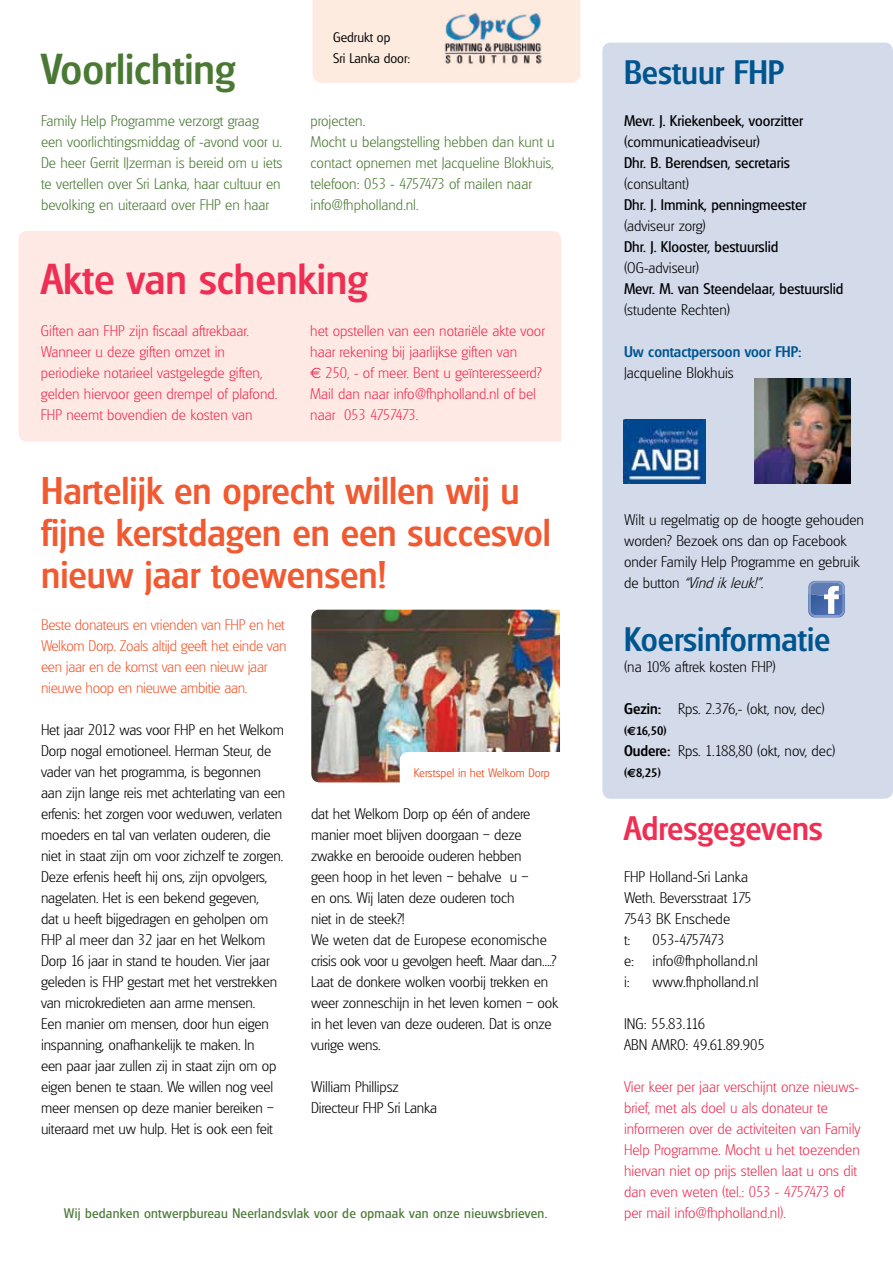
<style>
.page{position:relative;width:893px;height:1263px;background:#fff}
.page>*{position:absolute;margin:0;border:0;box-sizing:border-box;transform-origin:0 0}
.t1{font:500 42px "Glasgow";color:#ee2f53}
.t2{font:500 42px "Glasgow";color:#4a7934}
.t3{font:500 37.5px/42px "Glasgow";color:#f15a31}
.t4{font:500 33px "Glasgow";color:#00558f}
.t5{font:500 33px "Glasgow";color:#ee2f53}
.t6{font:200 15px/21px "Glasgow";letter-spacing:-.01em;color:#000}
.t7{font:200 15px/21px "Glasgow";color:#ee2f53}
.t8{font:200 15px/21px "Glasgow";color:#4a7934}
.t9{font:15px "Glasgow";color:#000}
.t10{font:200 15px/21px "Glasgow";letter-spacing:-.02em;color:#f15a31}
.t11{font:500 15px "Glasgow";color:#00558f}
.t12{font:300 15px "Glasgow";color:#000}
.t13{font:13.5px "Glasgow";letter-spacing:.02em;color:#4a7934}
.t14{font:300 13.5px/21px "Glasgow";color:#000}
.t15{font:300 12px "Glasgow";color:#f15a31}
.t16{font:500 12px "Glasgow";color:#000}
.s1{font-family:"Euro Sans";font-weight:400}
.s2{font-style:italic}
.s3{font-weight:500}
.s4{font-family:"Euro Sans";font-weight:700}
</style>
<div class="page">
<div style="left:602px;top:43px;width:291px;height:756px;background:#d3dbeb;border-radius:8px"></div>
<img style="left:754px;top:378px;width:96px;height:105px">
<img style="left:624px;top:420px;width:82px;height:63px">
<svg style="left:808px;top:581px;width:37px;height:36px"></svg>
<div style="left:18px;top:231px;width:543px;height:210px;background:#fee9e4"></div>
<div style="left:313px;top:0;width:267px;height:83px;background:#feebe0"></div>
<img style="left:434px;top:10px;width:113px;height:58px">
<img style="left:311px;top:610px;width:249px;height:172px">
<svg style="left:400px;top:752px;width:160px;height:30px"></svg>
<h1 class="t2" style="left:41px;top:44px;width:196px">Voorlichting</h1>
<p class="t14" style="left:333px;top:27px;width:79px">Gedrukt op<br>Sri Lanka door:</p>
<p class="t8" style="left:41px;top:110px;width:243px">Family Help Programme verzorgt graag een voorlichtingsmiddag of -avond voor u.<br>De heer Gerrit IJzerman is bereid om u iets te vertellen over Sri Lanka, haar cultuur en bevolking en uiteraard over FHP en haar</p>
<p class="t8" style="left:311px;top:110px;width:246px">projecten.<br>Mocht u belangstelling hebben dan kunt u contact opnemen met Jacqueline Blokhuis, telefoon: 053 - 4757473 of mailen naar info@fhpholland.nl.</p>
<h1 class="t1" style="left:41px;top:254px;width:328px">Akte van schenking</h1>
<p class="t7" style="left:41px;top:320px;width:238px">Giften aan FHP zijn fiscaal aftrekbaar.<br>Wanneer u deze giften omzet in periodieke notarieel vastgelegde giften, gelden hiervoor geen drempel of plafond.<br>FHP neemt bovendien de kosten van</p>
<p class="t7" style="left:310px;top:320px;width:236px">het opstellen van een notariële akte voor haar rekening bij jaarlijkse giften van<br><span class="s1">€</span> 250, - of meer. Bent u geïnteresseerd?<br>Mail dan naar info@fhpholland.nl of bel naar 053 4757473.</p>
<h2 class="t3" style="left:41px;top:469px;width:511px">Hartelijk en oprecht willen wij u fijne kerstdagen en een succesvol nieuw jaar toewensen!</h2>
<p class="t10" style="left:41px;top:614px;width:247px">Beste donateurs en vrienden van FHP en het Welkom Dorp. Zoals altijd geeft het einde van een jaar en de komst van een nieuw jaar nieuwe hoop en nieuwe ambitie aan.</p>
<p class="t6" style="left:41px;top:719px;width:246px">Het jaar 2012 was voor FHP en het Welkom Dorp nogal emotioneel. Herman Steur, de vader van het programma, is begonnen aan zijn lange reis met achterlating van een erfenis: het zorgen voor weduwen, verlaten moeders en tal van verlaten ouderen, die niet in staat zijn om voor zichzelf te zorgen.<br>Deze erfenis heeft hij ons, zijn opvolgers, nagelaten. Het is een bekend gegeven,<br>dat u heeft bijgedragen en geholpen om FHP al meer dan 32 jaar en het Welkom Dorp 16 jaar in stand te houden. Vier jaar geleden is FHP gestart met het verstrekken van microkredieten aan arme mensen.<br>Een manier om mensen, door hun eigen inspanning, onafhankelijk te maken. In<br>een paar jaar zullen zij in staat zijn om op eigen benen te staan. We willen nog veel meer mensen op deze manier bereiken – uiteraard met uw hulp. Het is ook een feit</p>
<p class="t15" style="left:414px;top:766px;width:137px">Kerstspel in het Welkom Dorp</p>
<p class="t6" style="left:311px;top:803px;width:249px">dat het Welkom Dorp op één of andere manier moet blijven doorgaan – deze zwakke en berooide ouderen hebben<br>geen hoop in het leven – behalve u –<br>en ons. Wij laten deze ouderen toch<br>niet in de steek?!<br>We weten dat de Europese economische crisis ook voor u gevolgen heeft. Maar dan….?<br>Laat de donkere wolken voorbij trekken en weer zonneschijn in het leven komen – ook in het leven van deze ouderen. Dat is onze vurige wens.</p>
<p class="t6" style="left:311px;top:1076px;width:128px">William Phillipsz<br>Directeur FHP Sri Lanka</p>
<p class="t13" style="left:64px;top:1206px;width:485px">Wij bedanken ontwerpbureau Neerlandsvlak voor de opmaak van onze nieuwsbrieven.</p>
<h3 class="t4" style="left:624px;top:53px;width:162px">Bestuur FHP</h3>
<p class="t9" style="left:624px;top:112px;width:180px">Mevr. J. Kriekenbeek, voorzitter</p>
<p class="t12" style="left:624px;top:133px;width:138px">(communicatieadviseur)</p>
<p class="t9" style="left:624px;top:154px;width:167px">Dhr. B. Berendsen, secretaris</p>
<p class="t6" style="left:624px;top:173px;width:67px">(consultant)</p>
<p class="t9" style="left:624px;top:196px;width:184px">Dhr. J. Immink, penningmeester</p>
<p class="t6" style="left:624px;top:215px;width:83px">(adviseur zorg)</p>
<p class="t9" style="left:624px;top:238px;width:156px">Dhr. J. Klooster, bestuurslid</p>
<p class="t6" style="left:624px;top:257px;width:76px">(OG-adviseur)</p>
<p class="t9" style="left:624px;top:280px;width:221px">Mevr. M. van Steendelaar, bestuurslid</p>
<p class="t6" style="left:624px;top:299px;width:108px">(studente Rechten)</p>
<p class="t11" style="left:624px;top:343px;width:179px">Uw contactpersoon voor FHP:</p>
<p class="t6" style="left:624px;top:362px;width:111px">Jacqueline Blokhuis</p>
<p class="t6" style="left:624px;top:509px;width:242px">Wilt u regelmatig op de hoogte gehouden worden? Bezoek ons dan op Facebook onder Family Help Programme en gebruik d e b u t t o n <span class="s2">“Vindikleuk!”.</span></p>
<h3 class="t4" style="left:624px;top:620px;width:208px">Koersinformatie</h3>
<p class="t6" style="left:624px;top:656px;width:153px">(na 10% aftrek kosten FHP)</p>
<p class="t6" style="left:624px;top:698px;width:202px"><span class="s3">Gezin:</span> Rps. 2.376,- (okt, nov, dec)</p>
<p class="t16" style="left:624px;top:724px;width:44px">(<span class="s4">e</span>16,50)</p>
<p class="t6" style="left:624px;top:740px;width:213px"><span class="s3">Oudere:</span> Rps. 1.188,80 (okt, nov, dec)</p>
<p class="t16" style="left:624px;top:766px;width:38px">(<span class="s4">e</span>8,25)</p>
<h3 class="t5" style="left:624px;top:809px;width:200px">Adresgegevens</h3>
<p class="t6" style="left:624px;top:866px;width:129px">FHP Holland-Sri Lanka<br>Weth. Beversstraat 175<br>7543 BK Enschede<br>t:</p>
<p class="t6" style="left:624px;top:929px;width:136px;text-indent:28px">053-4757473<br>e: info@fhpholland.nl i:</p>
<p class="t6" style="left:652px;top:971px;width:108px">www.fhpholland.nl</p>
<p class="t6" style="left:624px;top:1013px;width:142px">ING: 55.83.116<br>ABN AMRO: 49.61.89.905</p>
<p class="t7" style="left:624px;top:1076px;width:238px">Vier keer per jaar verschijnt onze nieuws&shy;brief, met als doel u als donateur te informeren over de activiteiten van Family Help Programme. Mocht u het toezenden hiervan niet op prijs stellen laat u ons dit dan even weten (tel.: 053 - 4757473 of per mail info@fhpholland.nl).</p>
</div>
